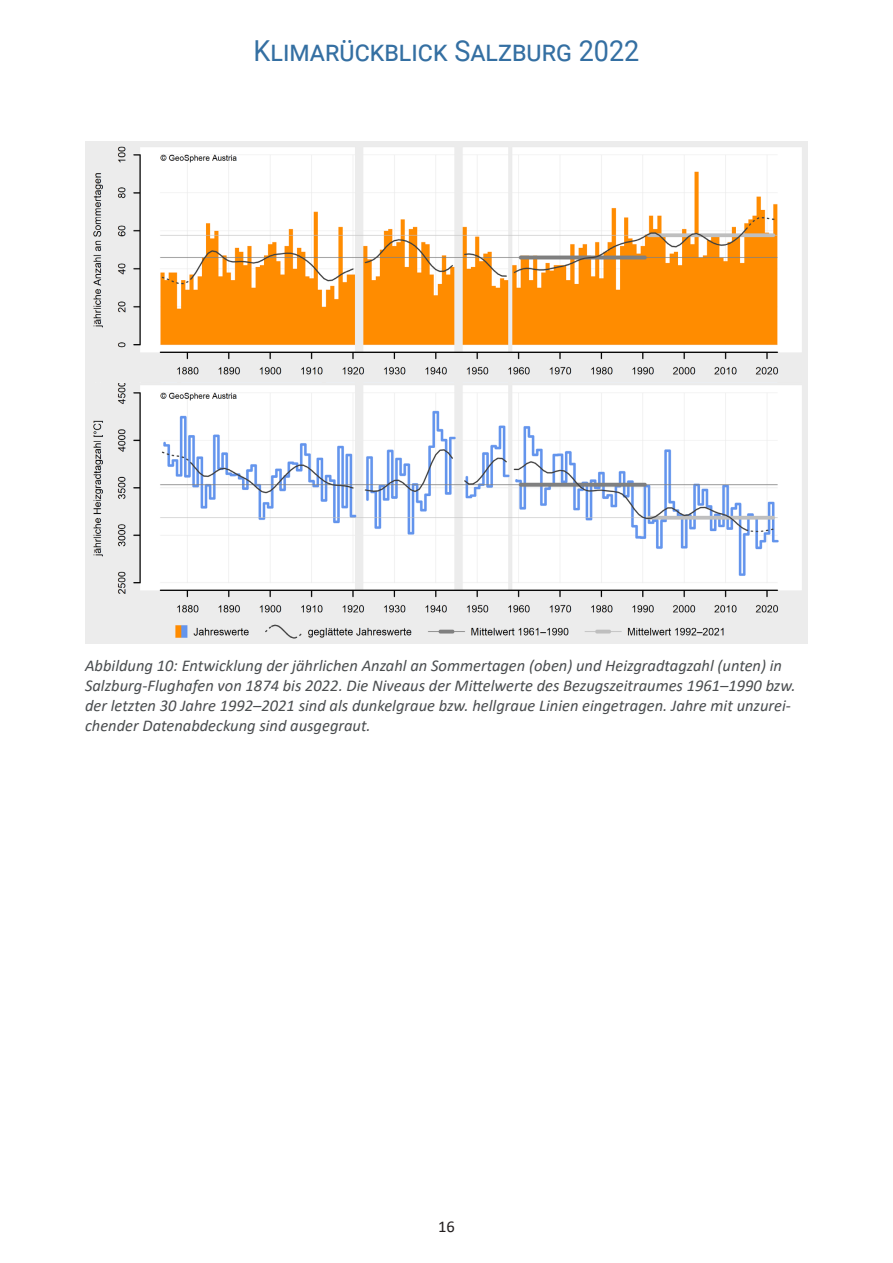
<style>
.page{position:relative;width:893px;height:1263px;background:#fff}
.page>*{position:absolute;margin:0;border:0;box-sizing:border-box;transform-origin:0 0}
.t1{font:28.95px "Roboto";color:#346fa2;scale:.93 1}
.t2{font:italic 16.5px/19.8px "Calibri";color:#4a4d4f}
.t3{font:16.5px "Calibri";color:#231f20}
</style>
<div class="page">
<img style="left:85px;top:382px;width:723px;height:261px">
<img style="left:85px;top:141px;width:723px;height:241px">
<h1 class="t1" style="left:254px;top:30px;width:416px">Klimarückblick Salzburg 2022</h1>
<p class="t2" style="left:85px;top:655px;width:712px">Abbildung 10: Entwicklung der jährlichen Anzahl an Sommertagen (oben) und Heizgradtagzahl (unten) in Salzburg-Flughafen von 1874 bis 2022. Die Niveaus der Mittelwerte des Bezugszeitraumes 1961–1990 bzw. der letzten 30 Jahre 1992–2021 sind als dunkelgraue bzw. hellgraue Linien eingetragen. Jahre mit unzurei&shy;chender Datenabdeckung sind ausgegraut.</p>
<p class="t3" style="left:438px;top:1215px;width:18px">16</p>
</div>
